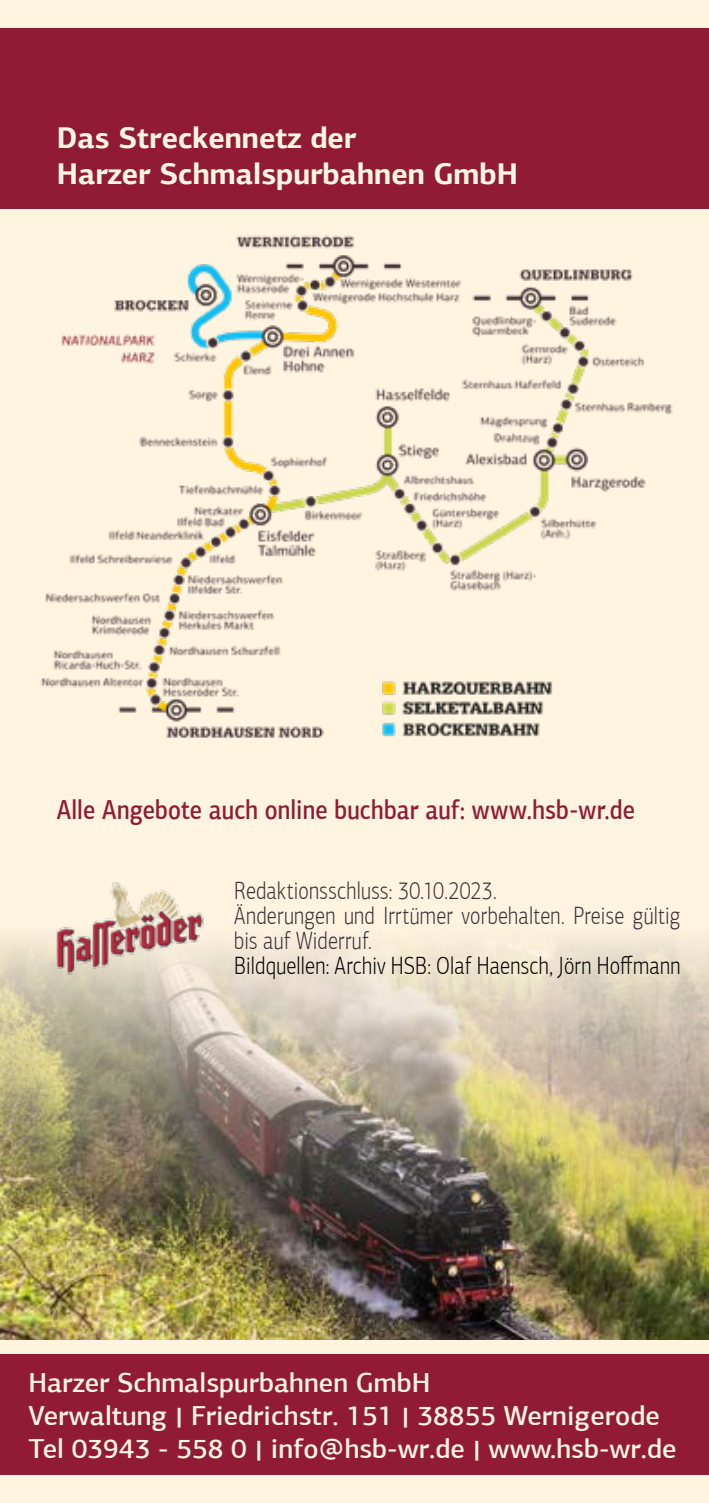
<style>
.page{position:relative;width:709px;height:1503px;background:#fff}
.page>*{position:absolute;margin:0;border:0;box-sizing:border-box;transform-origin:0 0}
.t1{font:700 30px/36px "PF Agora Sans Pro";color:#fff6e1}
.t2{font:500 27.5px/33px "PF Agora Sans Pro";color:#fff6e1}
.t3{font:500 27.5px "PF Agora Sans Pro";letter-spacing:.005em;color:#911b34;scale:.85 1}
.t4{font:300 25px/25px "PF Agora Sans Pro";letter-spacing:.01em;color:#3a3036;scale:.82 1}
.t5{font:300 25px "PF Agora Sans Pro";letter-spacing:.01em;color:#000;scale:.82 1}
.s1{font-family:"Arial";font-weight:700}
</style>
<div class="page">
<div style="left:0;top:0;width:709px;height:1502px;background:#fff4e0"></div>
<div style="left:0;top:28px;width:709px;height:181px;background:#911b34"></div>
<div style="left:0;top:1354px;width:709px;height:120px;background:#911b34"></div>
<img style="left:40px;top:235px;width:633px;height:491px">
<img style="left:0;top:726px;width:709px;height:613px">
<img style="left:41px;top:872px;width:172px;height:110px">
<p class="t1" style="left:57px;top:120px;width:463px">Das Streckennetz der<br>Harzer Schmalspurbahnen GmbH</p>
<p class="t3" style="left:57px;top:792px;width:681px">Alle Angebote auch online buchbar auf: www.hsb-wr.de</p>
<p class="t4" style="left:234px;top:878px;width:545px">Redaktionsschluss: 30.10.2023.<br>Änderungen und Irrtümer vorbehalten. Preise gültig bis auf Widerruf.</p>
<p class="t5" style="left:234px;top:951px;width:545px">Bildquellen: Archiv HSB: Olaf Haensch, Jörn Hoffmann</p>
<p class="t2" style="left:28px;top:1365px;width:649px">Harzer Schmalspurbahnen GmbH<br>Verwaltung <span class="s1">׀</span> Friedrichstr. 151 <span class="s1">׀</span> 38855 Wernigerode<br>Tel 03943 - 558 0 <span class="s1">׀</span> info@hsb-wr.de <span class="s1">׀</span> www.hsb-wr.de</p>
</div>
